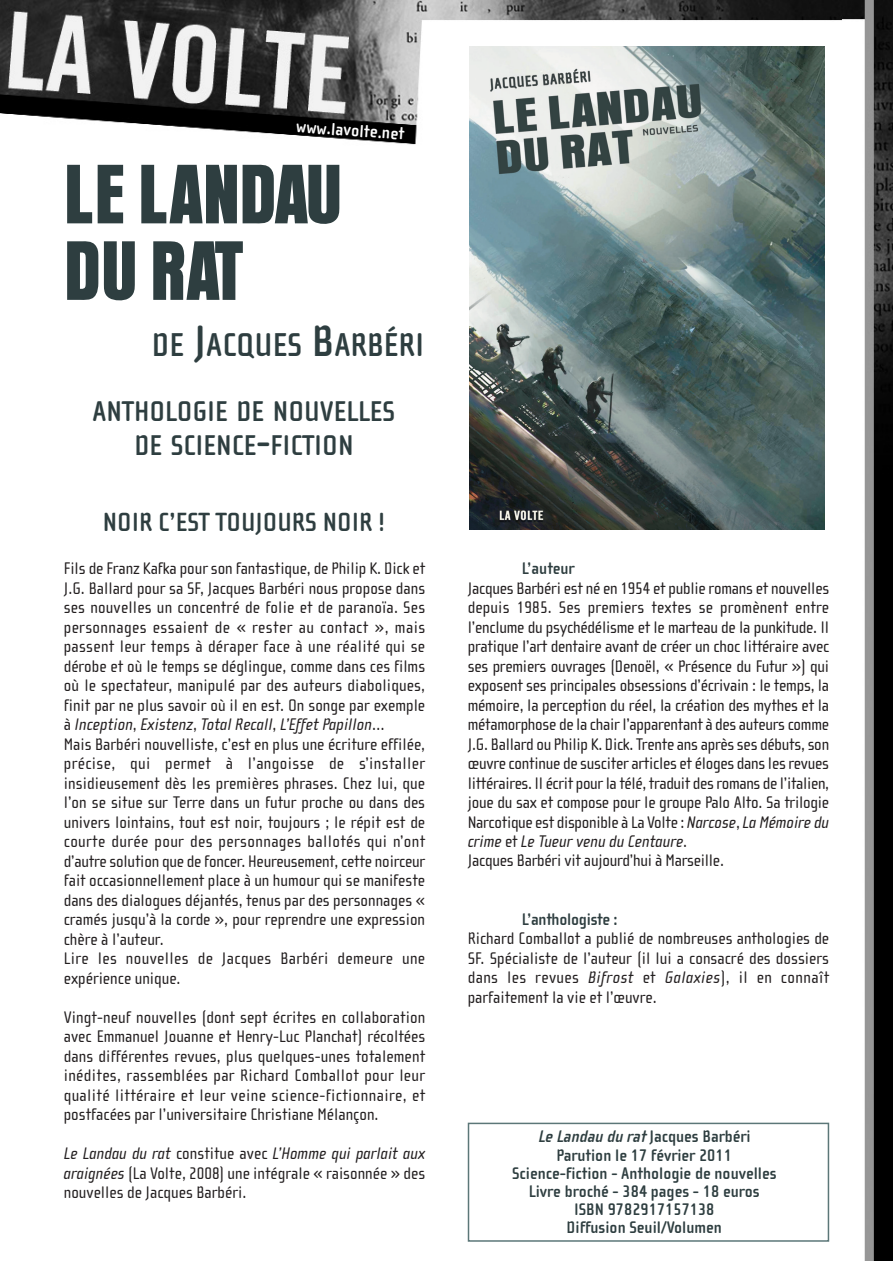
<style>
.page{position:relative;width:893px;height:1263px;background:#fff}
.page>*{position:absolute;margin:0;border:0;box-sizing:border-box;transform-origin:0 0}
.t1{font:66px/76.5px "Ostara";color:#2e3e40}
.t2{font:700 33.75px "Cholla Sans";color:#2e3e40}
.t3{font:700 29.25px/34.5px "Cholla Sans";color:#2e3e40;text-align:center}
.t4{font:700 27px "Cholla Sans";color:#2e3e40}
.t5{font:700 18px "Cholla Sans";color:#fff}
.t6{font:17.25px/19.5px "Cholla Sans";color:#231f20;text-align:justify}
.t7{font:700 17.25px/18.3px "Cholla Sans";color:#2e3e40;text-align:center}
.s1{font-size:45.15px}
.s2{font-size:39px}
.s3{font-style:italic}
</style>
<div class="page">
<img style="left:0;top:0;width:893px;height:1261px">
<img style="left:469px;top:47px;width:356px;height:482px">
<div style="left:468px;top:1123px;width:361px;height:119px;border:2px solid #5c7778"></div>
<p class="t5" style="left:297px;top:115px;width:110px;rotate:4deg">www.lavolte.net</p>
<h1 class="t1" style="left:64px;top:162px;width:279px">LE LANDAU<br>DU RAT</h1>
<h2 class="t2" style="left:152px;top:325px;width:274px">DE <span class="s1">J</span>ACQUES <span class="s1">B</span>ARBÉRI</h2>
<h3 class="t3" style="left:93px;top:393px;width:304px">ANTHOLOGIE DE NOUVELLES<br>DE SCIENCE<span class="s2">-</span>FICTION</h3>
<h3 class="t4" style="left:103px;top:505px;width:284px">NOIR C’EST TOUJOURS NOIR !</h3>
<p class="t6" style="left:64px;top:558px;width:363px;text-align:left">Fils de Franz Kafka pour son fantastique, de Philip K. Dick et J.G. Ballard pour sa SF, Jacques Barbéri nous propose dans ses nouvelles un concentré de folie et de paranoïa. Ses personnages essaient de « rester au contact », mais passent leur temps à déraper face à une réalité qui se dérobe et où le temps se déglingue, comme dans ces films où le spectateur, manipulé par des auteurs diaboliques, finit par ne plus savoir où il en est. On songe par exemple à <span class="s3">Inception</span>, <span class="s3">Existenz</span>, <span class="s3">Total Recall</span>, <span class="s3">L’Effet Papillon</span>…<br>Mais Barbéri nouvelliste, c’est en plus une écriture effilée, précise, qui permet à l’angoisse de s’installer insidieusement dès les premières phrases. Chez lui, que l’on se situe sur Terre dans un futur proche ou dans des univers lointains, tout est noir, toujours ; le répit est de courte durée pour des personnages ballotés qui n’ont d’autre solution que de foncer. Heureusement, cette noirceur fait occasionnellement place à un humour qui se manifeste dans des dialogues déjantés, tenus par des personnages « cramés jusqu’à la corde », pour reprendre une expression chère à l’auteur.<br>Lire les nouvelles de Jacques Barbéri demeure une expérience unique.</p>
<p class="t6" style="left:64px;top:1007px;width:363px">Vingt-neuf nouvelles (dont sept écrites en collaboration avec Emmanuel Jouanne et Henry-Luc Planchat) récoltées dans différentes revues, plus quelques-unes totalement inédites, rassemblées par Richard Comballot pour leur qualité littéraire et leur veine science-fictionnaire, et postfacées par l’universitaire Christiane Mélançon.</p>
<p class="t6" style="left:64px;top:1143px;width:363px"><span class="s3">Le Landau du rat</span> constitue avec <span class="s3">L’Homme qui parlait aux araignées</span> (La Volte, 2008) une intégrale « raisonnée » des nouvelles de Jacques Barbéri.</p>
<p class="t7" style="left:522px;top:559px;width:54px">L’auteur</p>
<p class="t6" style="left:468px;top:578px;width:363px;text-align:left">Jacques Barbéri est né en 1954 et publie romans et nouvelles depuis 1985. Ses premiers textes se promènent entre l’enclume du psychédélisme et le marteau de la punkitude. Il pratique l’art dentaire avant de créer un choc littéraire avec ses premiers ouvrages (Denoël, « Présence du Futur ») qui exposent ses principales obsessions d’écrivain : le temps, la mémoire, la perception du réel, la création des mythes et la métamorphose de la chair l’apparentant à des auteurs comme J.G. Ballard ou Philip K. Dick. Trente ans après ses débuts, son œuvre continue de susciter articles et éloges dans les revues littéraires. Il écrit pour la télé, traduit des romans de l’italien, joue du sax et compose pour le groupe Palo Alto. Sa trilogie Narcotique est disponible à La Volte : <span class="s3">Narcose</span>,<span class="s3">La Mémoire du crime</span> et <span class="s3">Le Tueur venu du Centaure</span>.<br>Jacques Barbéri vit aujourd’hui à Marseille.</p>
<p class="t7" style="left:522px;top:910px;width:97px">L’anthologiste :</p>
<p class="t6" style="left:468px;top:929px;width:363px">Richard Comballot a publié de nombreuses anthologies de SF. Spécialiste de l’auteur (il lui a consacré des dossiers dans les revues <span class="s3">Bifrost</span> et <span class="s3">Galaxies</span>), il en connaît parfaitement la vie et l’œuvre.</p>
<p class="t7" style="left:512px;top:1127px;width:266px"><span class="s3">LeLandaudurat</span> Jacques Barbéri<br>Parution le 17 février 2011<br>Science-fiction - Anthologie de nouvelles<br>Livre broché - 384 pages - 18 euros<br>ISBN 9782917157138<br>Diffusion Seuil/Volumen</p>
</div>
